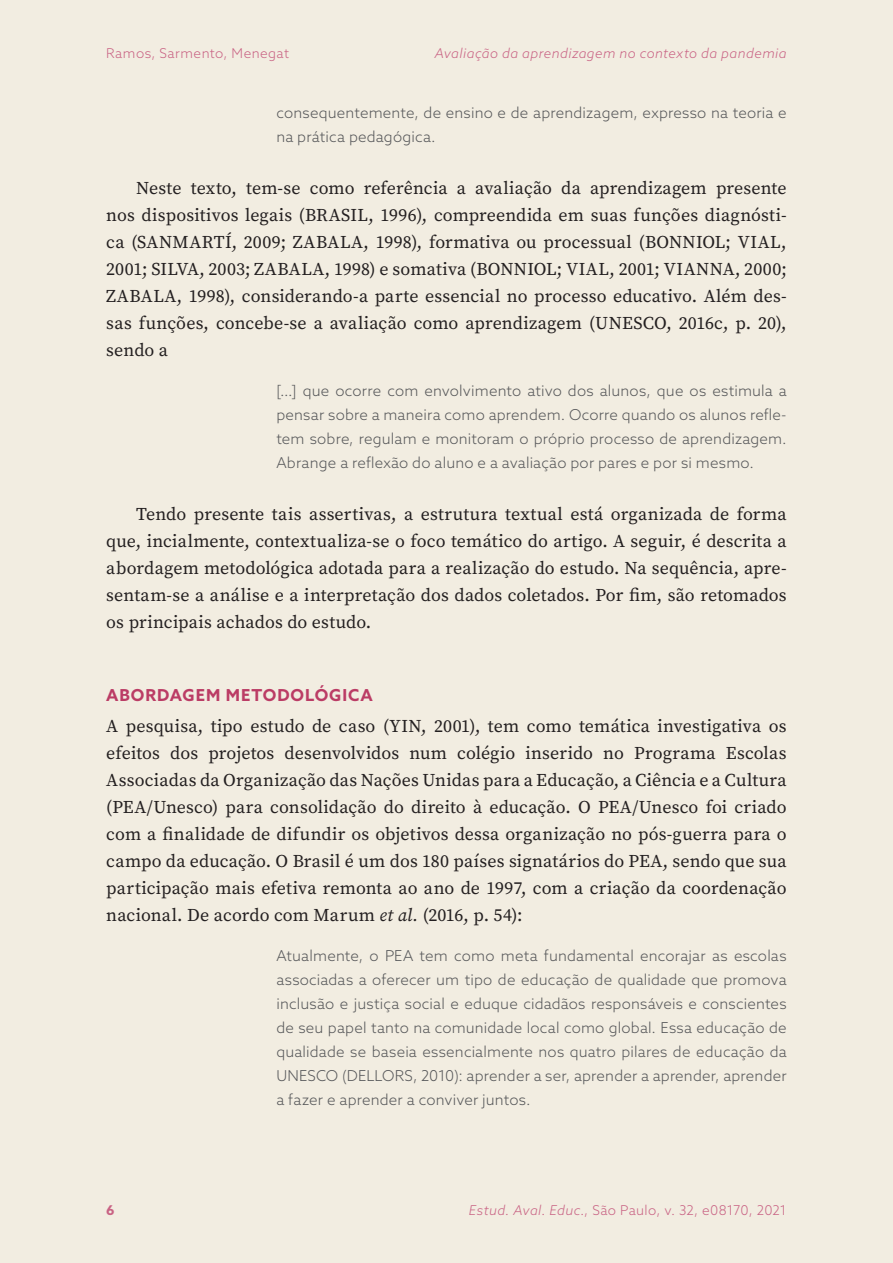
<style>
.page{position:relative;width:893px;height:1263px;background:#f2ede1}
.page>*{position:absolute;margin:0;border:0;box-sizing:border-box;transform-origin:0 0}
.texto_prim_paragrafo{font:18px/27px "Source Serif Variable";letter-spacing:.005em;color:#231f20;text-align:justify}
.subtitulo{font:700 16.5px "Azo Sans";letter-spacing:.055em;color:#bb3c65}
.citacao{font:300 15px/24px "Azo Sans";letter-spacing:.01em;color:#57585a;text-align:justify}
.t1{font:300 13.5px "Azo Sans";letter-spacing:.03em;color:#c96384}
.t2{font:italic 300 13.5px "Azo Sans";letter-spacing:.03em;color:#c96384}
.t3{font:700 13.5px "Azo Sans";color:#c96384}
.s1{font-style:italic}
</style>
<div class="page">
<p class="t1" style="left:106px;top:45px;width:184px">Ramos, Sarmento, Menegat</p>
<p class="t2" style="left:435px;top:45px;width:353px">Avaliação da aprendizagem no contexto da pandemia</p>
<p class="citacao" style="left:276px;top:101px;width:512px">consequentemente, de ensino e de aprendizagem, expresso na teoria e na prática pedagógica.</p>
<p class="texto_prim_paragrafo" style="left:106px;top:174px;width:682px;text-indent:30px">Neste texto, tem-se como referência a avaliação da aprendizagem presente nos dispositivos legais (BRASIL, 1996), compreendida em suas funções diagnósti&shy;ca (SANMARTÍ, 2009; ZABALA, 1998), formativa ou processual (BONNIOL; VIAL, 2001; SILVA, 2003; ZABALA, 1998) e somativa (BONNIOL; VIAL, 2001; VIANNA, 2000; ZABALA, 1998), considerando-a parte essencial no processo educativo. Além des&shy;sas funções, concebe-se a avaliação como aprendizagem (UNESCO, 2016c, p. 20), sendo a</p>
<p class="citacao" style="left:276px;top:379px;width:512px">[...] que ocorre com envolvimento ativo dos alunos, que os estimula a pensar sobre a maneira como aprendem. Ocorre quando os alunos refle&shy;tem sobre, regulam e monitoram o próprio processo de aprendizagem.<br>Abrange a reflexão do aluno e a avaliação por pares e por si mesmo.</p>
<p class="texto_prim_paragrafo" style="left:106px;top:500px;width:682px;text-indent:30px">Tendo presente tais assertivas, a estrutura textual está organizada de forma que, incialmente, contextualiza-se o foco temático do artigo. A seguir, é descrita a abordagem metodológica adotada para a realização do estudo. Na sequência, apre&shy;sentam-se a análise e a interpretação dos dados coletados. Por fim, são retomados os principais achados do estudo.</p>
<p class="subtitulo" style="left:106px;top:684px;width:268px">ABORDAGEM METODOLÓGICA</p>
<p class="texto_prim_paragrafo" style="left:106px;top:712px;width:682px">A pesquisa, tipo estudo de caso (YIN, 2001), tem como temática investigativa os efeitos dos projetos desenvolvidos num colégio inserido no Programa Escolas Associadas da Organização das Nações Unidas para a Educação, a Ciência e a Cultura (PEA/Unesco) para consolidação do direito à educação. O PEA/Unesco foi criado com a finalidade de difundir os objetivos dessa organização no pós-guerra para o campo da educação. O Brasil é um dos 180 países signatários do PEA, sendo que sua participação mais efetiva remonta ao ano de 1997, com a criação da coordenação nacional. De acordo com Marum <span class="s1">et al.</span> (2016, p. 54):</p>
<p class="citacao" style="left:276px;top:943px;width:512px">Atualmente, o PEA tem como meta fundamental encorajar as escolas associadas a oferecer um tipo de educação de qualidade que promova inclusão e justiça social e eduque cidadãos responsáveis e conscientes de seu papel tanto na comunidade local como global. Essa educação de qualidade se baseia essencialmente nos quatro pilares de educação da UNESCO (DELLORS, 2010): aprender a ser, aprender a aprender, aprender a fazer e aprender a conviver juntos.</p>
<p class="t3" style="left:106px;top:1201px;width:10px">6</p>
<p class="t1" style="left:469px;top:1201px;width:319px"><span class="s1">Estud. Aval. Educ.</span>, São Paulo, v. 32, e08170, 2021</p>
</div>
